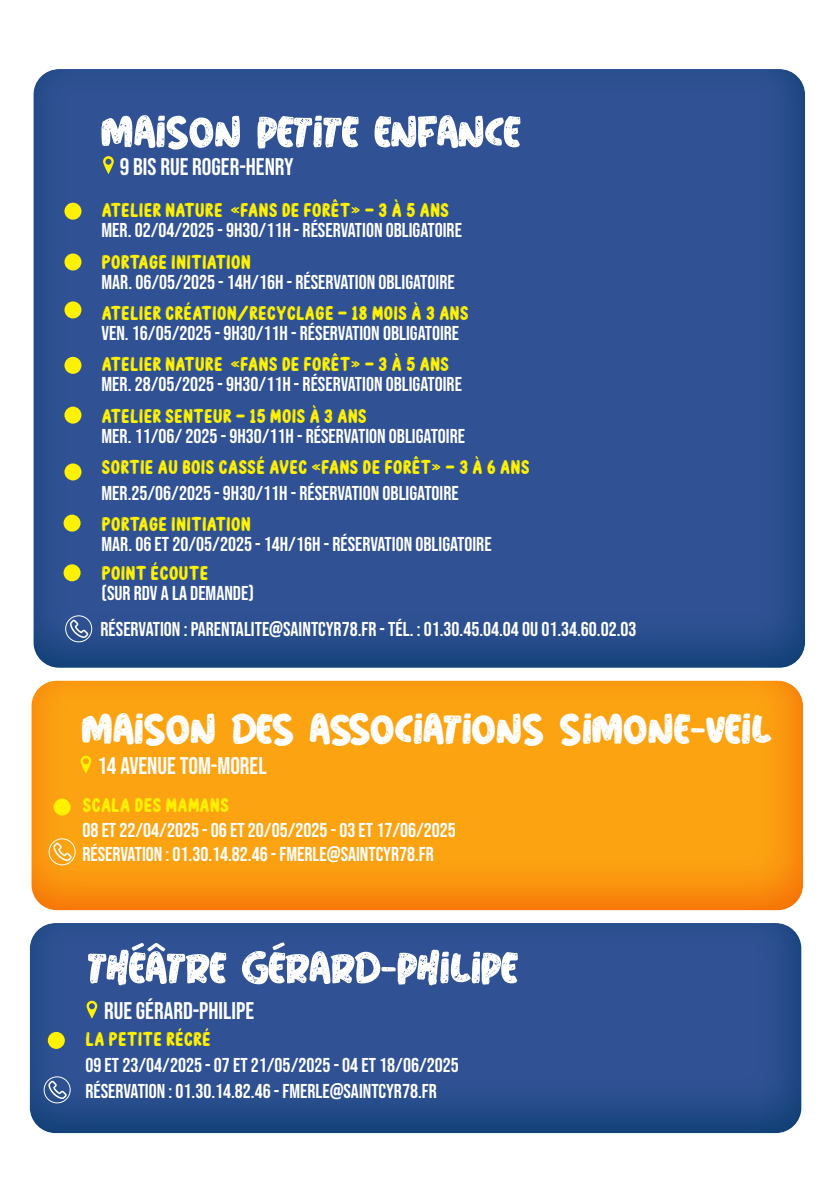
<style>
.page{position:relative;width:840px;height:1191px;background:#fff}
.page>*{position:absolute;margin:0;border:0;box-sizing:border-box;transform-origin:0 0}
.t1{font:50px "Wild Nature";color:#fff}
.t2{font:48px "Wild Nature";color:#fff}
.t3{font:24px "Bebas Neue";color:#fff}
.t4{font:20px "Bebas Neue";color:#fff}
.t5{font:20px "Bubble Bobble";color:#fff101}
</style>
<div class="page">
<div style="left:31px;top:61px;width:774px;height:610px;background:#00aaaf;opacity:.75"></div>
<div style="left:64px;top:203px;width:17px;height:17px;background:#fff101;border-radius:50%"></div>
<div style="left:64px;top:253px;width:17px;height:17px;background:#fff101;border-radius:50%"></div>
<div style="left:64px;top:301px;width:17px;height:17px;background:#fff101;border-radius:50%"></div>
<div style="left:64px;top:357px;width:17px;height:17px;background:#fff101;border-radius:50%"></div>
<div style="left:64px;top:406px;width:17px;height:18px;background:#fff101;border-radius:50%"></div>
<div style="left:64px;top:463px;width:17px;height:17px;background:#fff101;border-radius:50%"></div>
<div style="left:63px;top:514px;width:18px;height:17px;background:#fff101;border-radius:50%"></div>
<div style="left:63px;top:564px;width:18px;height:17px;background:#fff101;border-radius:50%"></div>
<svg style="left:70px;top:619px;width:18px;height:19px"></svg>
<div style="left:65px;top:615px;width:27px;height:27px;border:1px solid #fff;border-radius:50%"></div>
<svg style="left:103px;top:156px;width:11px;height:18px"></svg>
<div style="left:29px;top:673px;width:774px;height:240px;background:#f68e1e;opacity:.75"></div>
<svg style="left:81px;top:755px;width:10px;height:18px"></svg>
<div style="left:54px;top:798px;width:17px;height:17px;background:#fff101;border-radius:50%"></div>
<svg style="left:53px;top:842px;width:19px;height:19px"></svg>
<div style="left:49px;top:838px;width:26px;height:27px;border:1px solid #fff;border-radius:50%"></div>
<div style="left:27px;top:915px;width:774px;height:221px;background:#00aaaf;opacity:.75"></div>
<div style="left:48px;top:1031px;width:17px;height:18px;background:#fff101;border-radius:50%"></div>
<svg style="left:48px;top:1080px;width:19px;height:19px"></svg>
<div style="left:44px;top:1076px;width:27px;height:27px;border:1px solid #fff;border-radius:50%"></div>
<svg style="left:86px;top:1000px;width:11px;height:18px"></svg>
<svg style="left:131px;top:942px;width:35px;height:10px"></svg>
<svg style="left:272px;top:941px;width:13px;height:9px"></svg>
<p class="t1" style="left:101px;top:110px;width:420px">MAISON PETITE ENFANCE</p>
<p class="t3" style="left:120px;top:153px;width:175px">9 BIS RUE ROGER-HENRY</p>
<p class="t5" style="left:101px;top:199px;width:349px">ATELIER NATURE «FANS DE FORÊT» - 3 À 5 ANS</p>
<p class="t4" style="left:101px;top:219px;width:362px">MER. 02/04/2025 - 9H30/11H - RÉSERVATION OBLIGATOIRE</p>
<p class="t5" style="left:101px;top:250px;width:151px">PORTAGE INITIATION</p>
<p class="t4" style="left:101px;top:270px;width:354px">MAR. 06/05/2025 - 14H/16H - RÉSERVATION OBLIGATOIRE</p>
<p class="t5" style="left:101px;top:302px;width:368px">ATELIER CRÉATION/RECYCLAGE - 18 MOIS À 3 ANS</p>
<p class="t4" style="left:101px;top:322px;width:359px">VEN. 16/05/2025 - 9H30/11H - RÉSERVATION OBLIGATOIRE</p>
<p class="t5" style="left:101px;top:353px;width:349px">ATELIER NATURE «FANS DE FORÊT» - 3 À 5 ANS</p>
<p class="t4" style="left:101px;top:373px;width:362px">MER. 28/05/2025 - 9H30/11H - RÉSERVATION OBLIGATOIRE</p>
<p class="t5" style="left:101px;top:405px;width:267px">ATELIER SENTEUR - 15 MOIS À 3 ANS</p>
<p class="t4" style="left:101px;top:424px;width:365px">MER. 11/06/ 2025 - 9H30/11H - RÉSERVATION OBLIGATOIRE</p>
<p class="t5" style="left:101px;top:456px;width:429px">SORTIE AU BOIS CASSÉ AVEC «FANS DE FORÊT» - 3 À 6 ANS</p>
<p class="t4" style="left:101px;top:481px;width:358px">MER.25/06/2025 - 9H30/11H - RÉSERVATION OBLIGATOIRE</p>
<p class="t5" style="left:101px;top:513px;width:151px">PORTAGE INITIATION</p>
<p class="t4" style="left:101px;top:533px;width:391px">MAR. 06 ET 20/05/2025 - 14H/16H - RÉSERVATION OBLIGATOIRE</p>
<p class="t5" style="left:101px;top:562px;width:108px">POINT ÉCOUTE</p>
<p class="t4" style="left:101px;top:581px;width:154px">(SUR RDV A LA DEMANDE)</p>
<p class="t4" style="left:100px;top:618px;width:537px">RÉSERVATION : PARENTALITE@SAINTCYR78.FR - TÉL. : 01.30.45.04.04 OU 01.34.60.02.03</p>
<p class="t2" style="left:82px;top:708px;width:690px">MAISON DES ASSOCIATIONS SIMONE-VEIL</p>
<p class="t3" style="left:97px;top:752px;width:171px">14 AVENUE TOM-MOREL</p>
<p class="t5" style="left:82px;top:793px;width:148px">SCALA DES MAMANS</p>
<p class="t4" style="left:82px;top:819px;width:375px">08 ET 22/04/2025 - 06 ET 20/05/2025 - 03 ET 17/06/2025</p>
<p class="t4" style="left:82px;top:842px;width:352px">RÉSERVATION : 01.30.14.82.46 - FMERLE@SAINTCYR78.FR</p>
<p class="t1" style="left:88px;top:946px;width:431px">THEATRE GERARD-PHILIPE</p>
<p class="t3" style="left:104px;top:997px;width:151px">RUE GÉRARD-PHILIPE</p>
<p class="t3" style="left:104px;top:999px;width:168px">8 RUE LUCIEN-SAM AIX</p>
<p class="t5" style="left:85px;top:1028px;width:127px">LA PETITE RÉCRÉ</p>
<p class="t4" style="left:85px;top:1053px;width:375px">09 ET 23/04/2025 - 07 ET 21/05/2025 - 04 ET 18/06/2025</p>
<p class="t4" style="left:85px;top:1079px;width:352px">RÉSERVATION : 01.30.14.82.46 - FMERLE@SAINTCYR78.FR</p>
</div>
